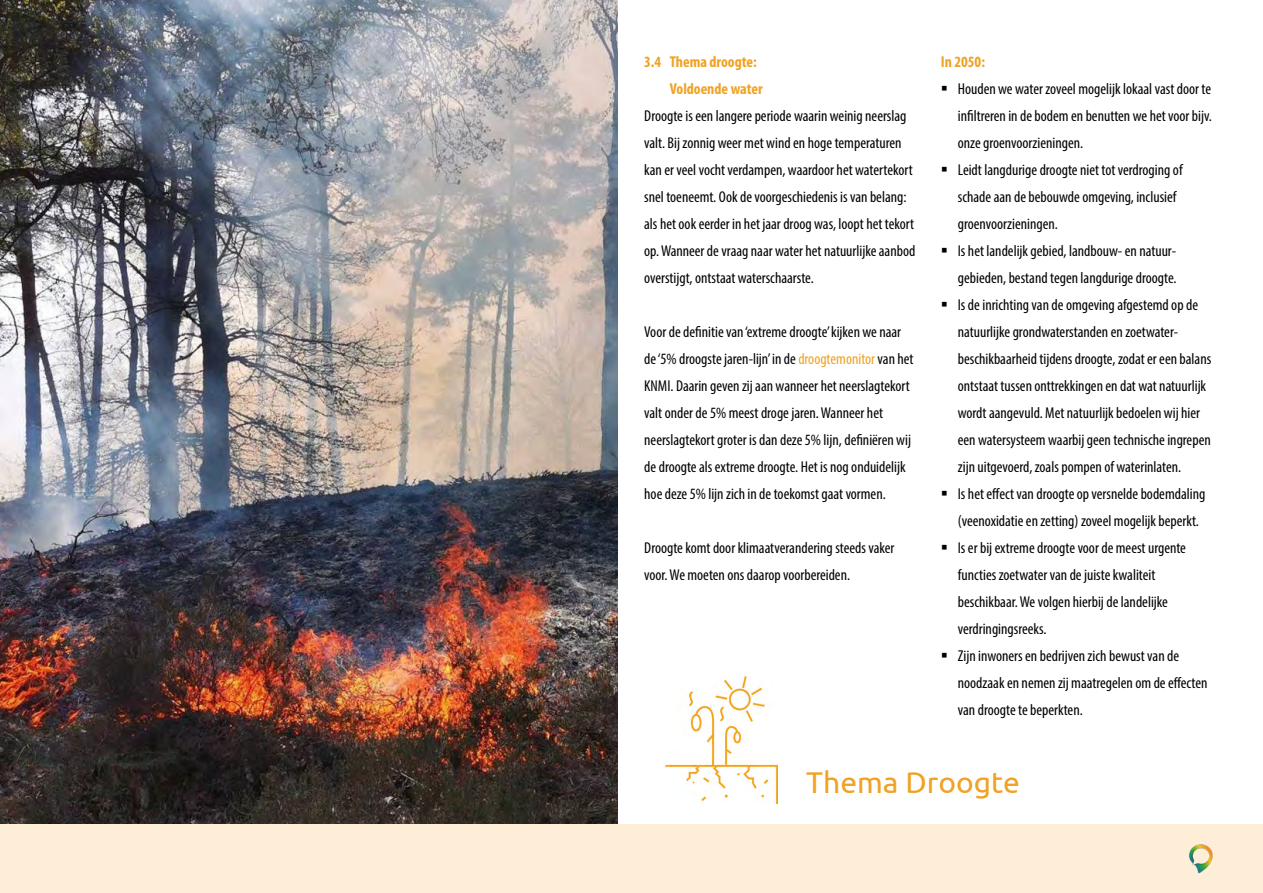
<style>
.page{position:relative;width:1263px;height:893px;background:#fff}
.page>*{position:absolute;margin:0;border:0;box-sizing:border-box;transform-origin:0 0}
.t1{font:30px "Ubuntu";color:#f0a223}
.t2{font:condensed 15.75px/27px "Myriad Pro";color:#000}
.t3{font:700 condensed 15.75px/27px "Myriad Pro";color:#f0a223}
.s1{color:#f0a223}
</style>
<div class="page">
<img style="left:664px;top:676px;width:114px;height:128px">
<img style="left:0;top:0;width:618px;height:825px">
<div style="left:0;top:825px;width:1263px;height:68px;background:#feeed8"></div>
<img style="left:1189px;top:844px;width:24px;height:30px">
<p class="t3" style="left:670px;top:48px;width:94px;text-indent:-26px">3.4 Thema droogte:<br>Voldoende water</p>
<p class="t2" style="left:644px;top:102px;width:273px">Droogte is een langere periode waarin weinig neerslag valt. Bij zonnig weer met wind en hoge temperaturen kan er veel vocht verdampen, waardoor het watertekort snel toeneemt. Ook de voorgeschiedenis is van belang: als het ook eerder in het jaar droog was, loopt het tekort op. Wanneer de vraag naar water het natuurlijke aanbod overstijgt, ontstaat waterschaarste.</p>
<p class="t2" style="left:644px;top:318px;width:271px">Voor de definitie van ‘extreme droogte’ kijken we naar de ‘5% droogste jaren-lijn’ in de <span class="s1">droogtemonitor</span> van het KNMI. Daarin geven zij aan wanneer het neerslagtekort valt onder de 5% meest droge jaren. Wanneer het neerslagtekort groter is dan deze 5% lijn, definiëren wij de droogte als extreme droogte. Het is nog onduidelijk hoe deze 5% lijn zich in de toekomst gaat vormen.</p>
<p class="t2" style="left:644px;top:534px;width:252px">Droogte komt door klimaatverandering steeds vaker voor. We moeten ons daarop voorbereiden.</p>
<p class="t3" style="left:941px;top:48px;width:46px">In 2050:</p>
<p class="t2" style="left:958px;top:75px;width:256px">Houden we water zoveel mogelijk lokaal vast door te infiltreren in de bodem en benutten we het voor bijv. onze groenvoorzieningen.<br>Leidt langdurige droogte niet tot verdroging of schade aan de bebouwde omgeving, inclusief groenvoorzieningen.<br>Is het landelijk gebied, landbouw- en natuur&shy;gebieden, bestand tegen langdurige droogte.<br>Is de inrichting van de omgeving afgestemd op de natuurlijke grondwaterstanden en zoetwater&shy;beschikbaarheid tijdens droogte, zodat er een balans ontstaat tussen onttrekkingen en dat wat natuurlijk wordt aangevuld. Met natuurlijk bedoelen wij hier een watersysteem waarbij geen technische ingrepen zijn uitgevoerd, zoals pompen of waterinlaten.<br>Is het effect van droogte op versnelde bodemdaling (veenoxidatie en zetting) zoveel mogelijk beperkt.<br>Is er bij extreme droogte voor de meest urgente functies zoetwater van de juiste kwaliteit beschikbaar. We volgen hierbij de landelijke verdringingsreeks.<br>Zijn inwoners en bedrijven zich bewust van de noodzaak en nemen zij maatregelen om de effecten van droogte te beperkten.</p>
<h1 class="t1" style="left:806px;top:764px;width:215px">Thema Droogte</h1>
</div>
